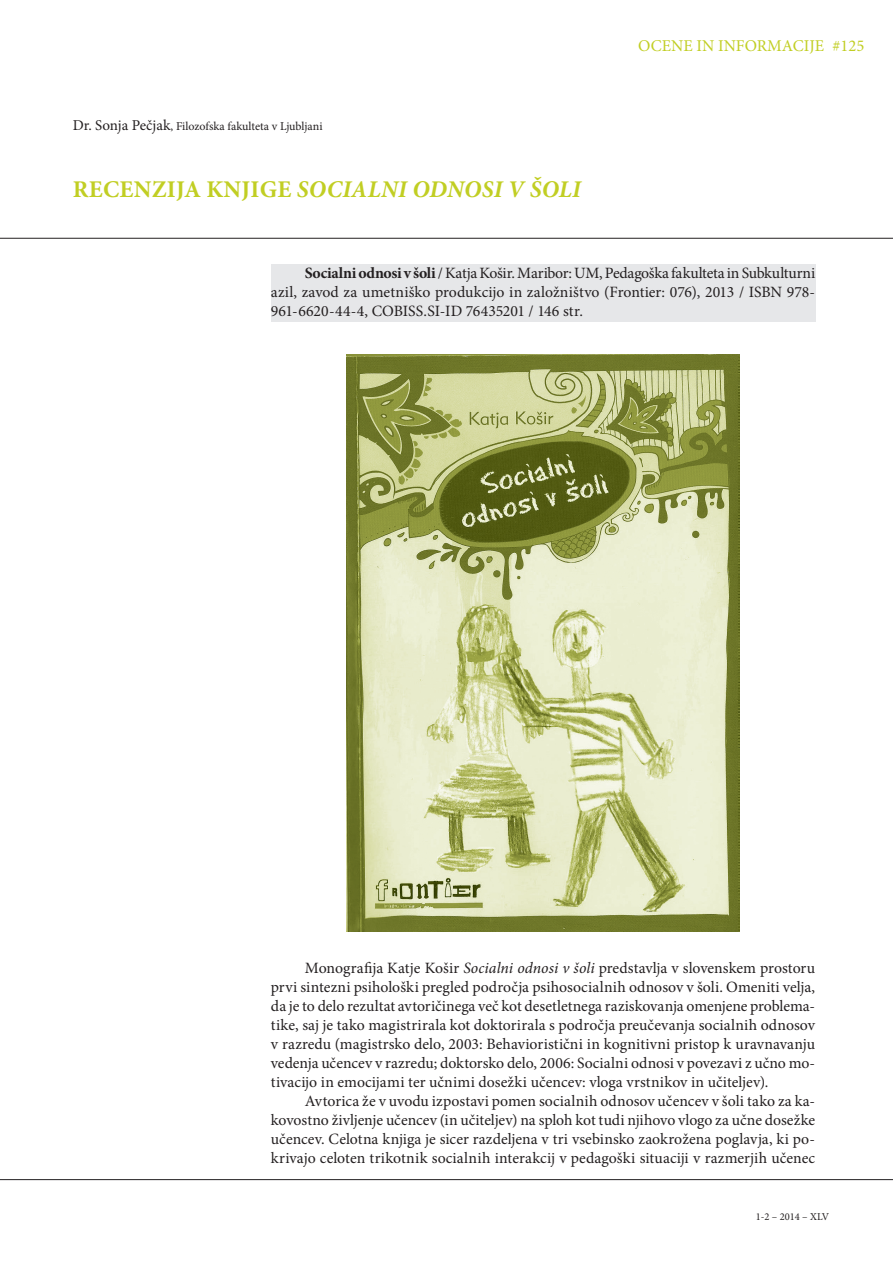
<style>
.page{position:relative;width:893px;height:1263px;background:#fff}
.page>*{position:absolute;margin:0;border:0;box-sizing:border-box;transform-origin:0 0}
.t1{font:italic 700 24px "Minion Pro";letter-spacing:.01em;color:#c1ce23}
.t2{font:16.5px "Minion Pro";color:#c1ce23}
.t3{font:15.75px/19px "Minion Pro";color:#231f20;text-align:justify}
.t4{font:12px "Minion Pro";letter-spacing:-.005em;color:#231f20}
.t5{font:10.5px "Minion Pro";color:#231f20}
.s1{font-size:15px}
.s2{font-style:normal}
.s3{font-weight:700}
.s4{font-style:italic}
</style>
<div class="page">
<hr style="left:0;top:1179px;width:893px;height:1px;background:#231f20">
<div style="left:271px;top:264px;width:544px;height:58px;background:#e6e7e9"></div>
<hr style="left:0;top:238px;width:893px;height:1px;background:#231f20">
<img style="left:347px;top:354px;width:392px;height:577px">
<p class="t4" style="left:73px;top:118px;width:251px"><span class="s1">Dr. Sonja Pečjak</span>, Filozofska fakulteta v Ljubljani</p>
<h1 class="t1" style="left:73px;top:172px;width:510px"><span class="s2">RECENZIJA KNJIGE</span> SOCIALNI ODNOSI V ŠOLI</h1>
<p class="t2" style="left:638px;top:35px;width:228px">OCENE IN INFORMACIJE #125</p>
<p class="t3" style="left:271px;top:264px;width:546px;text-indent:34px"><span class="s3">Socialni odnosi v šoli</span> / Katja Košir. Maribor: UM, Pedagoška fakulteta in Subkulturni azil, zavod za umetniško produkcijo in založništvo (Frontier: 076), 2013 / ISBN 978- 961-6620-44-4, COBISS.SI-ID 76435201 / 146 str.</p>
<p class="t3" style="left:271px;top:958px;width:546px;text-indent:34px">Monografija Katje Košir <span class="s4">Socialni odnosi v šoli</span> predstavlja v slovenskem prostoru prvi sintezni psihološki pregled področja psihosocialnih odnosov v šoli. Omeniti velja, da je to delo rezultat avtoričinega več kot desetletnega raziskovanja omenjene problema&shy;tike, saj je tako magistrirala kot doktorirala s področja preučevanja socialnih odnosov v razredu (magistrsko delo, 2003: Behavioristični in kognitivni pristop k uravnavanju vedenja učencev v razredu; doktorsko delo, 2006: Socialni odnosi v povezavi z učno mo&shy;tivacijo in emocijami ter učnimi dosežki učencev: vloga vrstnikov in učiteljev).</p>
<p class="t3" style="left:271px;top:1091px;width:546px;text-indent:34px">Avtorica že v uvodu izpostavi pomen socialnih odnosov učencev v šoli tako za ka&shy;kovostno življenje učencev (in učiteljev) na sploh kot tudi njihovo vlogo za učne dosežke učencev. Celotna knjiga je sicer razdeljena v tri vsebinsko zaokrožena poglavja, ki po&shy;krivajo celoten trikotnik socialnih interakcij v pedagoški situaciji v razmerjih učenec</p>
<p class="t5" style="left:756px;top:1210px;width:75px">1-2 – 2014 – XLV</p>
</div>
